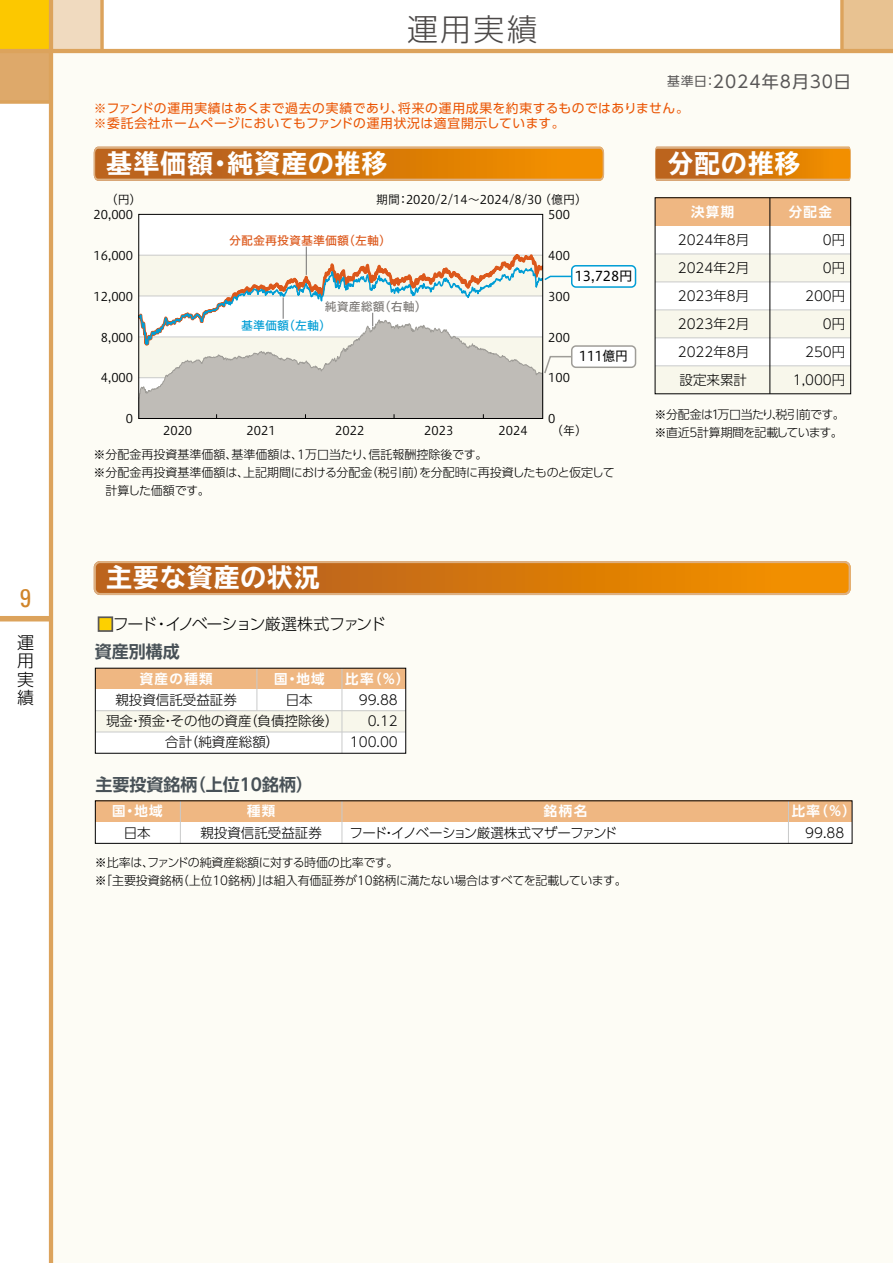
<style>
.page{position:relative;width:893px;height:1263px;background:#fff}
.page>*{position:absolute;margin:0;border:0;box-sizing:border-box;transform-origin:0 0}
.t1{font:300 30.75px "UD Shin Go Pro";color:#4c4948}
.t2{font:700 expanded 25.5px "TBUD Go Std";letter-spacing:.05em;color:#fff}
.t3{font:condensed 25.5px "Univers";color:#d0852a}
.t4{font:700 16.95px "UD Shin Go Pro De";color:#485157}
.t5{font:16.95px "UD Shin Go Pro";letter-spacing:.06em;color:#595757}
.t6{font:300 16.95px/18.6px "UD Shin Go Pro";color:#000;text-align:justify}
.t7{font:300 15.9px "UD Shin Go Pro";letter-spacing:-.08em;color:#000}
.t8{font:300 13.5px/27.9px "UD Shin Go Pro";color:#000;text-align:right}
.t9{font:700 13.5px "UD Shin Go Pro De";letter-spacing:.1em;color:#fff}
.t10{font:300 13.5px "UD Shin Go Pro";letter-spacing:-.04em;color:#000}
.t11{font:13.5px "Hiragino UD Sans Std W4";color:#000}
.t12{font:13.5px "Hiragino UD Sans Std W4";color:#000;scale:.95 1}
.t13{font:12.75px/14.9px "UD Shin Go Pro";letter-spacing:.045em;color:#ea5504}
.t14{font:12px "Hiragino UD Sans Std W3";color:#000}
.t15{font:300 12px/18px "UD Shin Go Pro";color:#000}
.t16{font:300 12px/18px "UD Shin Go Pro";letter-spacing:-.02em;color:#000}
.t17{font:300 12px/18px "UD Shin Go Pro";letter-spacing:-.05em;color:#000}
.t18{font:12px "Hiragino UD Sans Std W5";color:#dc581b}
.t19{font:12px "Hiragino UD Sans Std W5";color:#7d7a77}
.t20{font:12px "Hiragino UD Sans Std W5";color:#009dd5}
.s1{font-size:12.75px}
.s2{color:#fdd000}
</style>
<div class="page">
<div style="left:0;top:0;width:51px;height:51px;background:#fcc800"></div>
<div style="left:51px;top:0;width:51px;height:51px;background:#f0dabf"></div>
<div style="left:0;top:51px;width:51px;height:51px;background:#dea96a"></div>
<div style="left:842px;top:0;width:51px;height:51px;background:#e8c291"></div>
<svg style="left:840px;top:0;width:4px;height:49px"></svg>
<div style="left:51px;top:51px;width:842px;height:1212px;background:#fdfcf5"></div>
<div style="left:0;top:616px;width:51px;height:5px;background:#dca35c"></div>
<hr style="left:49px;top:0;width:4px;height:1263px;background:#dca35c">
<hr style="left:0;top:49px;width:893px;height:4px;background:#dca35c">
<svg style="left:0;top:100px;width:49px;height:4px"></svg>
<svg style="left:100px;top:0;width:4px;height:49px"></svg>
<div style="left:95px;top:801px;width:757px;height:42px;background:#fff"></div>
<div style="left:655px;top:226px;width:196px;height:28px;background:#fff"></div>
<div style="left:655px;top:254px;width:196px;height:28px;background:#f8f7eb"></div>
<div style="left:655px;top:282px;width:196px;height:28px;background:#fff"></div>
<div style="left:655px;top:310px;width:196px;height:28px;background:#f8f7eb"></div>
<div style="left:655px;top:338px;width:196px;height:28px;background:#fff"></div>
<div style="left:655px;top:366px;width:196px;height:28px;background:#f8f7eb"></div>
<svg style="left:94px;top:147px;width:510px;height:34px;background:#d47d1c"></svg>
<svg style="left:655px;top:147px;width:196px;height:34px;background:#d47d1c"></svg>
<svg style="left:94px;top:561px;width:757px;height:34px;background:#d47d1d"></svg>
<div style="left:655px;top:198px;width:196px;height:28px;background:#efb782"></div>
<hr style="left:655px;top:254px;width:196px;height:1px;background:#c9caca">
<hr style="left:655px;top:282px;width:196px;height:1px;background:#c9caca">
<hr style="left:655px;top:309px;width:196px;height:1px;background:#c9caca">
<hr style="left:655px;top:337px;width:196px;height:1px;background:#c9caca">
<hr style="left:655px;top:365px;width:196px;height:1px;background:#c9caca">
<hr style="left:770px;top:198px;width:1px;height:196px;background:#000">
<div style="left:98px;top:616px;width:15px;height:16px;border:2px solid #595757"></div>
<div style="left:95px;top:801px;width:757px;height:21px;background:#efb782"></div>
<hr style="left:180px;top:801px;width:1px;height:42px;background:#c9caca">
<hr style="left:788px;top:801px;width:1px;height:42px;background:#c9caca">
<hr style="left:342px;top:801px;width:1px;height:42px;background:#c9caca">
<div style="left:95px;top:668px;width:311px;height:21px;background:#efb782"></div>
<div style="left:95px;top:689px;width:311px;height:22px;background:#fff"></div>
<div style="left:95px;top:711px;width:311px;height:21px;background:#f8f7eb"></div>
<div style="left:95px;top:732px;width:311px;height:21px;background:#fff"></div>
<hr style="left:95px;top:710px;width:311px;height:1px;background:#c9caca">
<hr style="left:95px;top:732px;width:311px;height:1px;background:#c9caca">
<hr style="left:257px;top:668px;width:1px;height:43px;background:#c9caca">
<hr style="left:342px;top:668px;width:1px;height:85px;background:#c9caca">
<div style="left:655px;top:197px;width:196px;height:197px;border:1px solid #000"></div>
<div style="left:139px;top:214px;width:404px;height:204px;background:#fff"></div>
<div style="left:572px;top:266px;width:63px;height:21px;background:#fff;border-radius:4px"></div>
<div style="left:571px;top:265px;width:65px;height:23px;border:2px solid #009dd5;border-radius:4px"></div>
<div style="left:572px;top:346px;width:63px;height:21px;background:#fff;border-radius:4px"></div>
<div style="left:571px;top:345px;width:65px;height:23px;border:2px solid #9f9d98;border-radius:4px"></div>
<svg style="left:138px;top:247px;width:435px;height:172px"></svg>
<hr style="left:892px;top:0;width:1px;height:51px;background:#f1dbbe">
<h2 class="t3" style="left:20px;top:582px;width:13px">9</h2>
<p class="t6" style="left:17px;top:632px;width:18px">運用実績</p>
<h1 class="t1" style="left:407px;top:4px;width:132px">運用実績</h1>
<p class="t5" style="left:667px;top:68px;width:185px"><span class="s1">基準日：</span>2024年8月30日</p>
<p class="t13" style="left:94px;top:101px;width:597px">※ファンドの運用実績はあくまで過去の実績であり、将来の運用成果を約束するものではありません。※委託会社ホームページにおいてもファンドの運用状況は適宜開示しています。</p>
<h2 class="t2" style="left:107px;top:149px;width:282px">基準価額・純資産の推移</h2>
<h2 class="t2" style="left:668px;top:149px;width:134px">分配の推移</h2>
<p class="t14" style="left:106px;top:190px;width:37px">（円）</p>
<p class="t14" style="left:376px;top:190px;width:213px">期間：2020/2/14～2024/8/30（億円）</p>
<p class="t14" style="left:94px;top:206px;width:41px">20,000</p>
<p class="t14" style="left:94px;top:246px;width:41px">16,000</p>
<p class="t14" style="left:94px;top:287px;width:41px">12,000</p>
<p class="t14" style="left:101px;top:328px;width:34px">8,000</p>
<p class="t14" style="left:101px;top:369px;width:34px">4,000</p>
<p class="t14" style="left:126px;top:410px;width:9px">0</p>
<p class="t14" style="left:548px;top:206px;width:23px">500</p>
<p class="t14" style="left:548px;top:246px;width:23px">400</p>
<p class="t14" style="left:548px;top:287px;width:23px">300</p>
<p class="t14" style="left:548px;top:328px;width:23px">200</p>
<p class="t14" style="left:548px;top:369px;width:23px">100</p>
<p class="t14" style="left:548px;top:410px;width:9px">0</p>
<p class="t18" style="left:229px;top:231px;width:163px">分配金再投資基準価額（左軸）</p>
<p class="t11" style="left:575px;top:266px;width:60px">13,728円</p>
<p class="t19" style="left:325px;top:297px;width:104px">純資産総額（右軸）</p>
<p class="t20" style="left:241px;top:317px;width:91px">基準価額（左軸）</p>
<p class="t12" style="left:579px;top:346px;width:53px">111億円</p>
<p class="t14" style="left:163px;top:421px;width:31px">2020</p>
<p class="t14" style="left:246px;top:421px;width:31px">2021</p>
<p class="t14" style="left:335px;top:421px;width:31px">2022</p>
<p class="t14" style="left:424px;top:421px;width:31px">2023</p>
<p class="t14" style="left:498px;top:421px;width:31px">2024</p>
<p class="t14" style="left:551px;top:421px;width:37px">（年）</p>
<p class="t15" style="left:94px;top:445px;width:523px">※分配金再投資基準価額、基準価額は、1万口当たり、信託報酬控除後です。<br>※分配金再投資基準価額は、上記期間における分配金（税引前）を分配時に再投資したものと仮定して　計算した価額です。</p>
<p class="t9" style="left:691px;top:201px;width:45px">決算期</p>
<p class="t9" style="left:789px;top:201px;width:45px">分配金</p>
<p class="t8" style="left:678px;top:225px;width:73px;text-align:justify">2024年8月2024年2月2023年8月2023年2月2022年8月設定来累計</p>
<p class="t8" style="left:793px;top:225px;width:54px">0円<br>0円<br>200円<br>0円<br>250円<br>1,000円</p>
<p class="t17" style="left:655px;top:405px;width:192px">※分配金は１万口当たり、税引前です。※直近5計算期間を記載しています。</p>
<h2 class="t2" style="left:107px;top:564px;width:215px">主要な資産の状況</h2>
<p class="t7" style="left:97px;top:611px;width:290px"><span class="s2">■</span>フード・イノベーション厳選株式ファンド</p>
<p class="t4" style="left:95px;top:637px;width:87px">資産別構成</p>
<p class="t9" style="left:140px;top:668px;width:75px">資産の種類</p>
<p class="t9" style="left:274px;top:668px;width:52px">国・地域</p>
<p class="t9" style="left:345px;top:668px;width:66px">比率（％）</p>
<p class="t8" style="left:115px;top:685px;width:123px">親投資信託受益証券</p>
<p class="t8" style="left:106px;top:706px;width:234px">現金・預金・その他の資産（負債控除後）</p>
<p class="t8" style="left:165px;top:728px;width:116px">合計（純資産総額）</p>
<p class="t8" style="left:286px;top:685px;width:28px">日本</p>
<p class="t8" style="left:350px;top:688px;width:50px;line-height:21.3px">99.88<br>0.12<br>100.00</p>
<p class="t4" style="left:95px;top:770px;width:219px">主要投資銘柄（上位10銘柄）</p>
<p class="t9" style="left:544px;top:800px;width:45px">銘柄名</p>
<p class="t9" style="left:112px;top:800px;width:52px">国・地域</p>
<p class="t9" style="left:247px;top:800px;width:30px">種類</p>
<p class="t9" style="left:792px;top:800px;width:66px">比率（％）</p>
<p class="t8" style="left:124px;top:818px;width:28px">日本</p>
<p class="t8" style="left:200px;top:818px;width:123px">親投資信託受益証券</p>
<p class="t10" style="left:350px;top:822px;width:269px">フード・イノベーション厳選株式マザーファンド</p>
<p class="t8" style="left:805px;top:818px;width:41px">99.88</p>
<p class="t16" style="left:95px;top:853px;width:533px">※比率は、ファンドの純資産総額に対する時価の比率です。<br>※「主要投資銘柄（上位10銘柄）」は組入有価証券が10銘柄に満たない場合はすべてを記載しています。</p>
</div>
